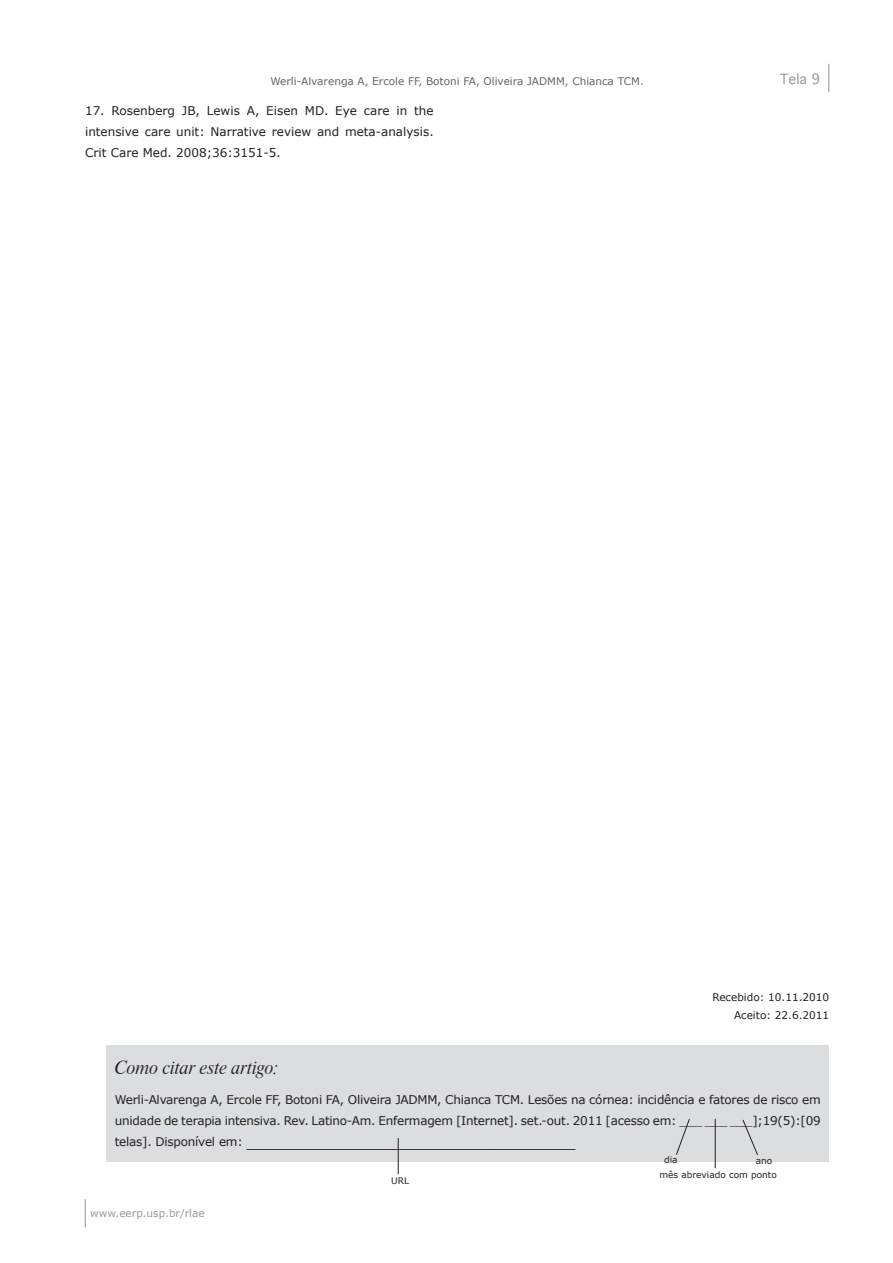
<style>
.page{position:relative;width:893px;height:1263px;background:#fff}
.page>*{position:absolute;margin:0;border:0;box-sizing:border-box;transform-origin:0 0}
.t1{font:18px "Times New Roman";color:#231f20}
.t2{font:18px "Dutch 801 BT Italic Headline";color:#231f20}
.t3{font:13.5px "Geneva";color:#6c6d70}
._18__Referências{font:12px/21px "Verdana";letter-spacing:-.02em;color:#231f20}
._21__Recebido_Aceito{font:10.5px "Verdana";color:#231f20}
.t4{font:10.5px "Verdana";color:#6c6d70}
._18__Referências-2{font:9px "Verdana";color:#231f20}
.s1{font-family:"Verdana";font-size:12px}
</style>
<div class="page">
<svg style="left:828px;top:64px;width:1px;height:28px"></svg>
<svg style="left:85px;top:1199px;width:1px;height:28px"></svg>
<div style="left:106px;top:1045px;width:723px;height:116px;background:#dcdddf"></div>
<svg style="left:676px;top:1119px;width:14px;height:36px"></svg>
<hr style="left:715px;top:1119px;width:1px;height:49px;background:#231f20">
<svg style="left:742px;top:1119px;width:16px;height:36px"></svg>
<hr style="left:398px;top:1138px;width:1px;height:36px;background:#231f20">
<p class="_21__Recebido_Aceito" style="left:270px;top:75px;width:375px">Werli-Alvarenga A, Ercole FF, Botoni FA, Oliveira JADMM, Chianca TCM.</p>
<p class="_18__Referências" style="left:85px;top:100px;width:350px;text-align:justify">17. Rosenberg JB, Lewis A, Eisen MD. Eye care in the intensive care unit: Narrative review and meta-analysis.<br>Crit Care Med. 2008;36:3151-5.</p>
<p class="t3" style="left:780px;top:71px;width:42px">Tela 9</p>
<p class="_21__Recebido_Aceito" style="left:712px;top:990px;width:118px">Recebido: 10.11.2010</p>
<p class="_21__Recebido_Aceito" style="left:734px;top:1008px;width:97px">Aceito: 22.6.2011</p>
<p class="t2" style="left:115px;top:1057px;width:165px">Como citar este artigo:</p>
<p class="_18__Referências" style="left:115px;top:1088px;width:707px">Werli-Alvarenga A, Ercole FF, Botoni FA, Oliveira JADMM, Chianca TCM. Lesões na córnea: incidência e fatores de risco em unidade de terapia intensiva. Rev. Latino-Am. Enfermagem [Internet]. set.-out. 2011 [acesso em: ___ ___ ___];19(5):[09</p>
<p class="t1" style="left:115px;top:1128px;width:462px"><span class="s1">telas]. Disponível em:</span> ______________________________________</p>
<p class="_18__Referências-2" style="left:664px;top:1154px;width:15px">dia</p>
<p class="_18__Referências-2" style="left:659px;top:1169px;width:119px">mês abreviado com ponto</p>
<p class="_18__Referências-2" style="left:756px;top:1155px;width:18px">ano</p>
<p class="_18__Referências-2" style="left:391px;top:1175px;width:19px">URL</p>
<p class="t4" style="left:90px;top:1207px;width:116px">www.eerp.usp.br/rlae</p>
</div>
